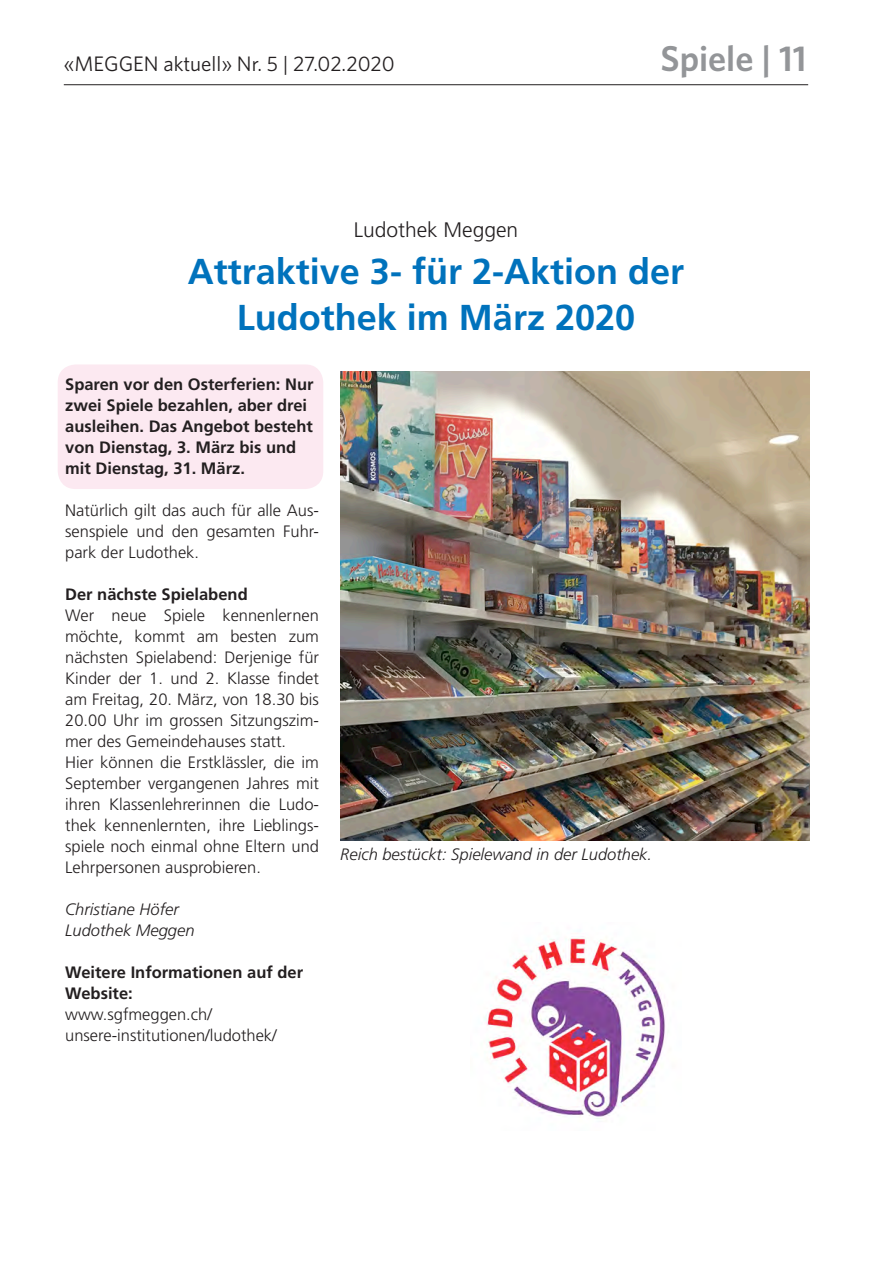
<style>
.page{position:relative;width:872px;height:1263px;background:#fff}
.page>*{position:absolute;margin:0;border:0;box-sizing:border-box;transform-origin:0 0}
.t1{font:700 36px/46.5px "Frutiger";color:#0072bc;text-align:center}
.t2{font:600 36px "Whitney";color:#939598}
.t3{font:21px "Whitney";color:#231f20}
.t4{font:300 21px "Frutiger";color:#231f20}
.t5{font:300 16.5px/21px "Frutiger";color:#231f20}
.t6{font:700 16.5px/21px "Frutiger";color:#231f20}
.t7{font:italic 300 16.5px/21px "Frutiger";color:#231f20}
</style>
<div class="page">
<div style="left:58px;top:364px;width:265px;height:125px;background:#fce9f1;border-radius:18px"></div>
<hr style="left:64px;top:84px;width:744px;height:1px;background:#231f20">
<img style="left:340px;top:371px;width:469px;height:470px">
<img style="left:484px;top:930px;width:181px;height:189px">
<p class="t3" style="left:64px;top:50px;width:332px">«MEGGEN aktuell» Nr. 5 | 27.02.2020</p>
<h1 class="t2" style="left:660px;top:35px;width:148px">Spiele | 11</h1>
<p class="t4" style="left:354px;top:218px;width:166px">Ludothek Meggen</p>
<h1 class="t1" style="left:188px;top:248px;width:498px">Attraktive 3- für 2-Aktion der<br>Ludothek im März 2020</h1>
<p class="t6" style="left:65px;top:374px;width:250px">Sparen vor den Osterferien: Nur zwei Spiele bezahlen, aber drei ausleihen. Das Angebot besteht von Dienstag, 3. März bis und mit Dienstag, 31. März.</p>
<p class="t5" style="left:65px;top:500px;width:255px;text-align:justify">Natürlich gilt das auch für alle Aus&shy;senspiele und den gesamten Fuhr&shy;park der Ludothek.</p>
<p class="t6" style="left:65px;top:584px;width:184px">Der nächste Spielabend</p>
<p class="t5" style="left:65px;top:605px;width:255px">Wer neue Spiele kennenlernen möchte, kommt am besten zum nächsten Spielabend: Derjenige für Kinder der 1. und 2. Klasse findet am Freitag, 20. März, von 18.30 bis 20.00 Uhr im grossen Sitzungszim&shy;mer des Gemeindehauses statt.<br>Hier können die Erstklässler, die im September vergangenen Jahres mit ihren Klassenlehrerinnen die Ludo&shy;thek kennenlernten, ihre Lieblings&shy;spiele noch einmal ohne Eltern und Lehrpersonen ausprobieren.</p>
<p class="t7" style="left:65px;top:899px;width:131px">Christiane Höfer<br>Ludothek Meggen</p>
<p class="t6" style="left:65px;top:962px;width:239px">Weitere Informationen auf der<br>Website:</p>
<p class="t5" style="left:65px;top:1004px;width:213px">www.sgfmeggen.ch/ unsere-institutionen/ludothek/</p>
<p class="t7" style="left:340px;top:844px;width:313px">Reich bestückt: Spielewand in der Ludothek.</p>
</div>
